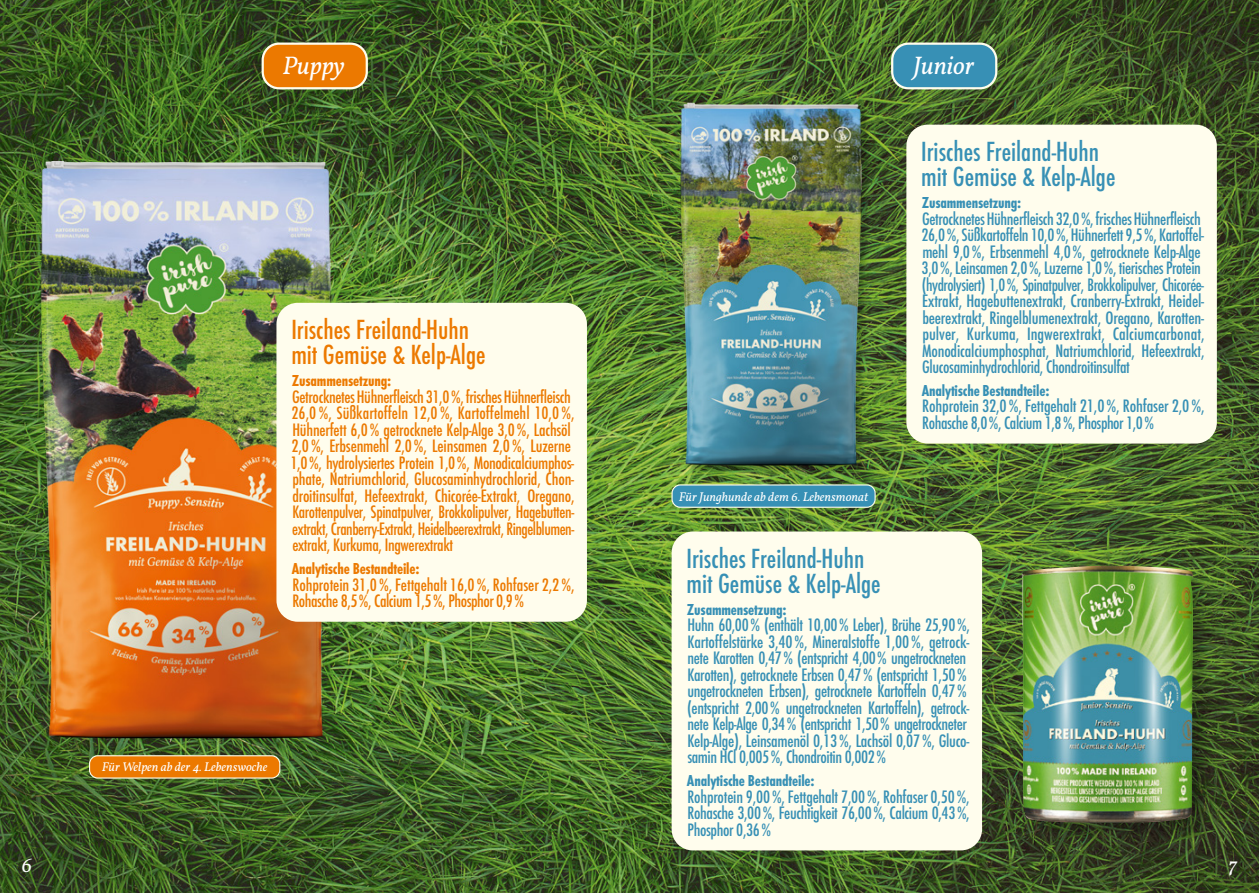
<style>
.page{position:relative;width:1259px;height:893px;background:#fff}
.page>*{position:absolute;margin:0;border:0;box-sizing:border-box;transform-origin:0 0}
.t1{font:500 condensed 28.8px/25.5px "Futura T";color:#3790b5}
.t2{font:500 condensed 28.8px/25.5px "Futura T";color:#ec7900}
.t3{font:italic 25.5px "Vollkorn";color:#fff}
.t4{font:italic 21px "Vollkorn";color:#fff}
.t5{font:500 condensed 18.75px/16.5px "Futura T";letter-spacing:-.02em;color:#3790b5}
.t6{font:500 condensed 18.75px/16.5px "Futura T";letter-spacing:-.02em;color:#ec7900}
.t7{font:700 condensed 16.5px "Futura T";letter-spacing:-.01em;color:#3790b5}
.t8{font:700 condensed 16.5px "Futura T";letter-spacing:-.01em;color:#ec7900}
.t9{font:italic 12.75px "Vollkorn";color:#fff}
</style>
<div class="page">
<img style="left:0;top:0;width:1259px;height:893px">
<img style="left:37px;top:162px;width:295px;height:601px">
<div style="left:1024px;top:568px;width:187px;height:274px;background:#000;opacity:.25"></div>
<img style="left:1014px;top:566px;width:179px;height:257px">
<img style="left:549px;top:56px;width:443px;height:444px">
<div style="left:90px;top:756px;width:190px;height:22px;background:#ec7900;border-radius:8px"></div>
<div style="left:89px;top:755px;width:191px;height:24px;border:1px solid #fffded;border-radius:8px"></div>
<div style="left:672px;top:485px;width:203px;height:22px;background:#3790b5;border-radius:8px"></div>
<div style="left:671px;top:484px;width:204px;height:24px;border:1px solid #fffded;border-radius:8px"></div>
<div style="left:892px;top:44px;width:104px;height:44px;background:#3790b5;border-radius:16px"></div>
<div style="left:891px;top:43px;width:106px;height:46px;border:2px solid #fffded;border-radius:16px"></div>
<div style="left:263px;top:44px;width:104px;height:44px;background:#ec7900;border-radius:16px"></div>
<div style="left:261px;top:43px;width:107px;height:46px;border:2px solid #fffded;border-radius:16px"></div>
<div style="left:276px;top:303px;width:311px;height:319px;background:#fffded;border-radius:21px"></div>
<div style="left:671px;top:531px;width:311px;height:319px;background:#fffded;border-radius:21px"></div>
<div style="left:906px;top:125px;width:310px;height:319px;background:#fffded;border-radius:21px"></div>
<h2 class="t3" style="left:282px;top:49px;width:64px">Puppy</h2>
<h2 class="t3" style="left:913px;top:49px;width:63px">Junior</h2>
<h1 class="t2" style="left:291px;top:316px;width:196px">Irisches Freiland-Huhn mit Gemüse &amp; Kelp-Alge</h1>
<p class="t8" style="left:292px;top:371px;width:101px">Zusammensetzung:</p>
<p class="t6" style="left:290px;top:388px;width:286px">Getrocknetes Hühnerfleisch 31,0%, frisches Hühnerfleisch 26,0%, Süßkartoffeln 12,0%, Kartoffelmehl 10,0%, Hühnerfett 6,0% getrocknete Kelp-Alge 3,0%, Lachsöl 2,0%, Erbsenmehl 2,0%, Leinsamen 2,0%, Luzerne 1,0%, hydrolysiertes Protein 1,0%, Monodicalciumphos&shy;phate, Natriumchlorid, Glucosaminhydrochlorid, Chon&shy;droitinsulfat, Hefeextrakt, Chicorée-Extrakt, Oregano, Karottenpulver, Spinatpulver, Brokkolipulver, Hagebutten&shy;extrakt, Cranberry-Extrakt, Heidelbeerextrakt, Ringelblumen&shy;extrakt, Kurkuma, Ingwerextrakt</p>
<p class="t8" style="left:292px;top:559px;width:129px">Analytische Bestandteile:</p>
<p class="t6" style="left:292px;top:576px;width:284px">Rohprotein 31,0%, Fettgehalt 16,0%, Rohfaser 2,2%,<br>Rohasche 8,5%, Calcium 1,5%, Phosphor 0,9%</p>
<p class="t9" style="left:102px;top:759px;width:167px">Für Welpen ab der 4. Lebenswoche</p>
<h1 class="t1" style="left:921px;top:138px;width:196px">Irisches Freiland-Huhn mit Gemüse &amp; Kelp-Alge</h1>
<p class="t9" style="left:679px;top:488px;width:191px">Für Junghunde ab dem 6. Lebensmonat</p>
<h1 class="t1" style="left:686px;top:545px;width:196px">Irisches Freiland-Huhn mit Gemüse &amp; Kelp-Alge</h1>
<p class="t7" style="left:921px;top:193px;width:101px">Zusammensetzung:</p>
<p class="t5" style="left:921px;top:210px;width:285px">Getrocknetes Hühnerfleisch 32,0%, frisches Hühnerfleisch 26,0%, Süßkartoffeln 10,0%, Hühnerfett 9,5%, Kartoffel&shy;mehl 9,0%, Erbsenmehl 4,0%, getrocknete Kelp-Alge 3,0%, Leinsamen 2,0%, Luzerne 1,0%, tierisches Protein (hydrolysiert) 1,0%, Spinatpulver, Brokkolipulver, Chicorée-Extrakt, Hagebuttenextrakt, Cranberry-Extrakt, Heidel&shy;beerextrakt, Ringelblumenextrakt, Oregano, Karotten&shy;pulver, Kurkuma, Ingwerextrakt, Calciumcarbonat, Monodicalciumphosphat, Natriumchlorid, Hefeextrakt, Glucosaminhydrochlorid, Chondroitinsulfat</p>
<p class="t7" style="left:921px;top:381px;width:129px">Analytische Bestandteile:</p>
<p class="t5" style="left:922px;top:398px;width:284px">Rohprotein 32,0%, Fettgehalt 21,0%, Rohfaser 2,0%,<br>Rohasche 8,0%, Calcium 1,8%, Phosphor 1,0%</p>
<p class="t7" style="left:687px;top:600px;width:101px">Zusammensetzung:</p>
<p class="t5" style="left:687px;top:617px;width:284px">Huhn 60,00% (enthält 10,00% Leber), Brühe 25,90%, Kartoffelstärke 3,40%, Mineralstoffe 1,00%, getrock&shy;nete Karotten 0,47% (entspricht 4,00% ungetrockneten Karotten), getrocknete Erbsen 0,47% (entspricht 1,50% ungetrockneten Erbsen), getrocknete Kartoffeln 0,47% (entspricht 2,00% ungetrockneten Kartoffeln), getrock&shy;nete Kelp-Alge 0,34% (entspricht 1,50% ungetrockneter Kelp-Alge), Leinsamenöl 0,13%, Lachsöl 0,07%, Gluco&shy;samin HCl 0,005%, Chondroitin 0,002%</p>
<p class="t7" style="left:687px;top:771px;width:129px">Analytische Bestandteile:</p>
<p class="t5" style="left:687px;top:788px;width:284px;text-align:justify">Rohprotein 9,00%, Fettgehalt 7,00%, Rohfaser 0,50%, Rohasche 3,00%, Feuchtigkeit 76,00%, Calcium 0,43%, Phosphor 0,36%</p>
<p class="t4" style="left:21px;top:851px;width:13px">6</p>
<p class="t4" style="left:1228px;top:851px;width:11px">7</p>
</div>
